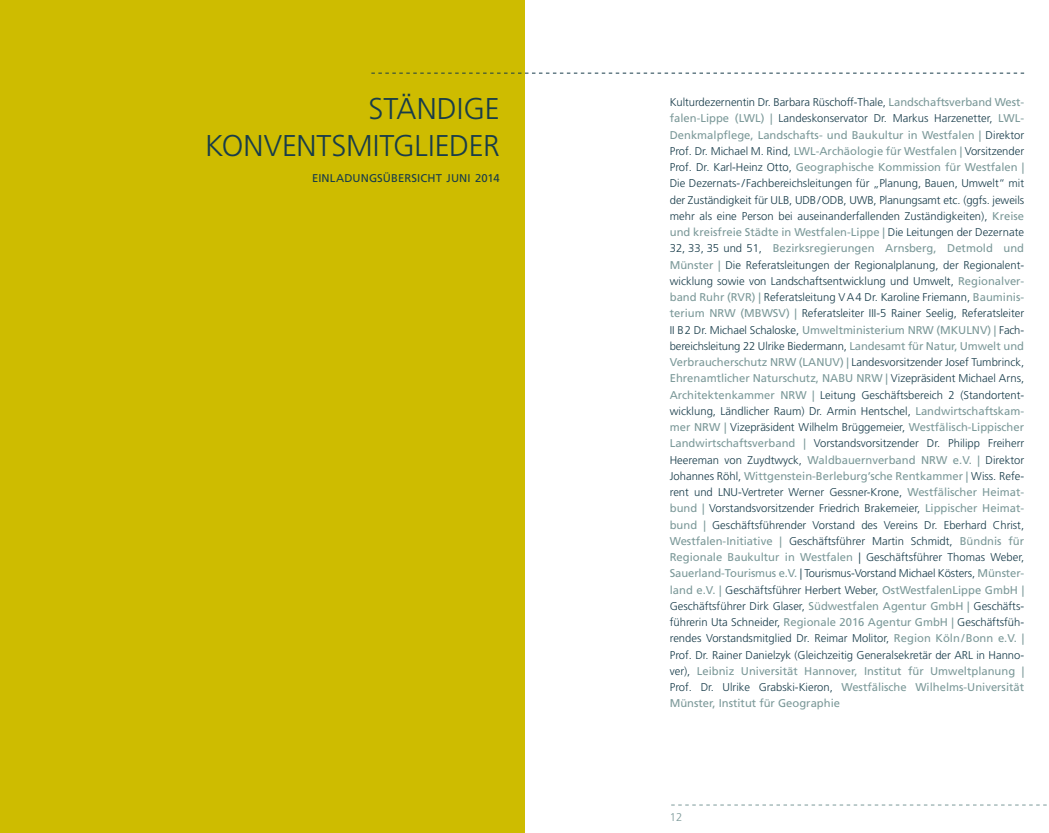
<style>
.page{position:relative;width:1049px;height:833px;background:#fff}
.page>*{position:absolute;margin:0;border:0;box-sizing:border-box;transform-origin:0 0}
.t1{font:300 30px/37.5px "Frutiger LT";letter-spacing:-.005em;color:#183c4a}
.t2{font:300 11.25px/16.2px "Frutiger LT";color:#183c4a;text-align:justify}
.t3{font:11.25px/16.2px "Frutiger LT";color:#7c9999;text-align:justify}
.t4{font:11.25px "Frutiger LT";letter-spacing:.01em;color:#183c4a}
.t5{font:300 11.25px "Frutiger LT";color:#7c9999}
.s1{font-weight:400;color:#7c9999}
.s2{font-weight:300;color:#183c4a}
</style>
<div class="page">
<div style="left:0;top:0;width:524px;height:833px;background:#cebc00"></div>
<svg style="left:371px;top:73px;width:653px;height:1px"></svg>
<svg style="left:671px;top:804px;width:376px;height:1px"></svg>
<h1 class="t1" style="left:369px;top:90px;width:17px">STÄN</h1>
<h1 class="t1" style="left:205px;top:90px;width:296px;text-indent:232px">DIGE<br>Konventsm itglieder</h1>
<p class="t4" style="left:312px;top:172px;width:26px">Einlad</p>
<p class="t4" style="left:353px;top:172px;width:149px">ungsübersicht Juni 2014</p>
<p class="t2" style="left:670px;top:94px;width:356px">Kulturdezernentin Dr. Barbara Rüschoff-Thale, <span class="s1">Landschaftsverband West&shy;falen-Lippe (LWL) |</span> Landeskonservator Dr. Markus Harzenetter, <span class="s1">LWL-Denkmalpflege, Landschafts- und Baukultur in Westfalen |</span> Direktor Prof. Dr. Michael M. Rind, <span class="s1">LWL-Archäologie für Westfalen |</span> Vorsitzender Prof. Dr. Karl-Heinz Otto, <span class="s1">Geographische Kommission für Westfalen | </span>Die Dezernats-/ Fachbereichsleitungen für „Planung, Bauen, U mwelt“ mit der Zuständigkeit für ULB, U DB/ ODB, UWB, Planungsamt etc. (ggfs. jeweils mehr als eine Person bei auseinanderfallenden Zuständigkeiten), <span class="s1">Kreise und kreisfreie Städte in Westfalen-Lippe |</span> Die Leitungen der Dezernate 32, 33, 35 und 51, <span class="s1">Bezirksregierungen Arnsberg, Detmold und -M ünster |</span> Die Referatsleitungen der Regionalplanung, der Regionalent&shy;wicklung sowie von Landschaftsentwicklung und U mwelt, <span class="s1">Regionalver&shy;band Ruhr (RVR</span></p>
<p class="t2" style="left:670px;top:289px;width:356px;text-indent:82px"><span class="s1">) |</span> Referatsleitung VA 4 Dr. Karoline Friemann, <span class="s1">Bauminis&shy;terium NRW (M BWSV) |</span> Referatsleiter III-5 Rainer Seelig, Referatsleiter II B2 Dr. Michael Schaloske, <span class="s1">U mweltministerium NRW (M KU LNV) |</span> Fach&shy;bereichsleitung 22 U lrike Biedermann, <span class="s1">Landesamt für Natur, U mwelt und Verbraucherschutz NRW (LANUV</span></p>
<p class="t2" style="left:670px;top:354px;width:356px;text-indent:170px"><span class="s1">) |</span> Landesvorsitzender Josef Tumbrinck, <span class="s1">Ehrenamtlicher Naturschutz, NABU NRW |</span> Vizepräsident Michael Arns, <span class="s1">Architektenkammer NRW |</span> Leitung Geschäftsbereich 2 (Standortent&shy;wicklung, Ländlicher Raum) Dr. Armin Hentschel, <span class="s1">Landwirtschaftskam&shy;mer NRW |</span> Vizepräsident Wilhelm Brüggemeier, <span class="s1">Westfälisch-Lippischer Landwirtschaftsverband |</span> Vorstandsvorsitzender Dr. Philipp Freiherr -Heereman von Zuydtwyck, <span class="s1">Waldbauernverband NRW e.V. |</span> Direktor Johannes Röhl, <span class="s1">Wittgenstein-Berleburg’sche Rentkammer |</span> Wiss. Refe&shy;rent und LNU-Vertreter Werner Gessner-Krone, <span class="s1">Westfälischer H eimat&shy;bund |</span> Vorstandsvorsitzender Friedrich Brakemeier, <span class="s1">Lippischer Heimat&shy;bund |</span> Geschäftsführender Vorstand des Vereins Dr. Eberhard Christ, <span class="s1">Westfalen-I nitiative |</span> Geschäftsführer Martin Schmidt, <span class="s1">Bündnis für -Regionale Baukultur in Westfalen</span> | Geschäftsführer Thomas Weber, <span class="s1">Sauerland-Tourismus e.V.</span> | Tourismus-Vorstand Michael Kösters, <span class="s1">M ünster&shy;land e.V. |</span> Geschäftsführer Herbert Weber, <span class="s1">OstWestfalenLippe GmbH | </span>Geschäftsführer Dirk Glaser, <span class="s1">Südwestfalen Agentur GmbH |</span> Geschäfts&shy;führerin Uta Schneider, <span class="s1">Regionale 2016 Agentur GmbH |</span> Geschäftsfüh&shy;rendes Vorstandsmitglied Dr. Reimar Molitor, <span class="s1">Region Köln/Bonn e.V. | </span>Prof. Dr. Rainer Danielzyk (Gleichzeitig Generalsekretär der ARL</p>
<p class="t3" style="left:670px;top:646px;width:356px;text-indent:307px"><span class="s2">in Hanno&shy;ver),</span> Leibniz U niversität Hannover, I nstitut für U mweltplanung | <span class="s2">Prof. Dr. U lrike Grabski-Kieron,</span> Westfälische Wilhelms-U niversität M ünster, I nstitut für Geographie</p>
<p class="t5" style="left:670px;top:811px;width:14px">12</p>
</div>
